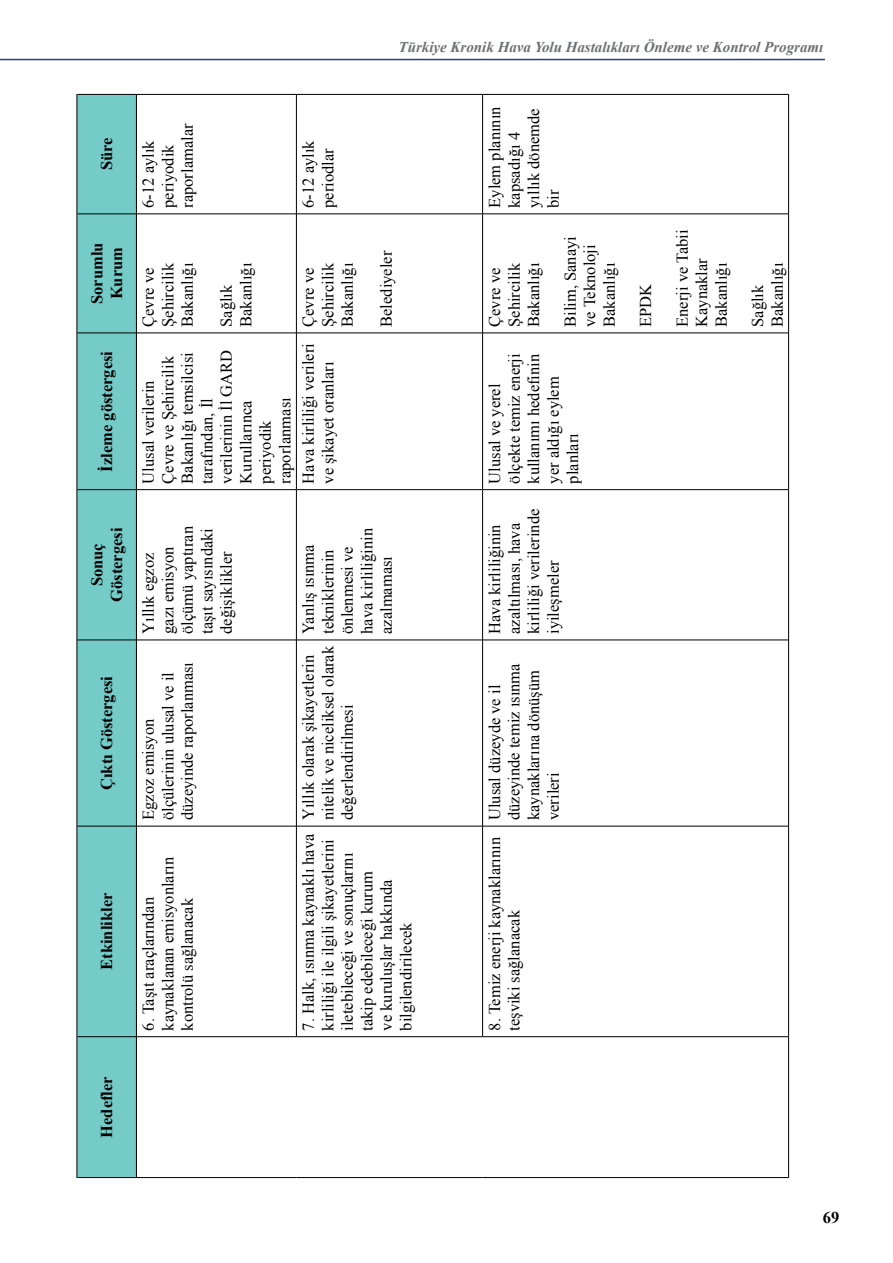
<style>
.page{position:relative;width:893px;height:1263px;background:#fff}
.page>*{position:absolute;margin:0;border:0;box-sizing:border-box;transform-origin:0 0}
.t1{font:16.5px/19.5px "Times New Roman";color:#000}
.t2{font:700 16.5px/19.5px "Times New Roman";color:#000;text-align:center}
.t3{font:italic 700 15px "Times New Roman";color:#6d6f71}
</style>
<div class="page">
<hr style="left:0;top:59px;width:825px;height:1px;background:#25408f">
<div style="left:78px;top:95px;width:58px;height:1082px;background:#74cbc8"></div>
<hr style="left:77px;top:1037px;width:1px;height:141px;background:#000">
<hr style="left:77px;top:1177px;width:59px;height:1px;background:#000">
<hr style="left:77px;top:826px;width:1px;height:211px;background:#000">
<hr style="left:77px;top:1036px;width:59px;height:1px;background:#000">
<hr style="left:77px;top:640px;width:1px;height:186px;background:#000">
<hr style="left:77px;top:826px;width:59px;height:1px;background:#000">
<hr style="left:77px;top:490px;width:1px;height:150px;background:#000">
<hr style="left:77px;top:639px;width:59px;height:1px;background:#000">
<hr style="left:77px;top:333px;width:1px;height:157px;background:#000">
<hr style="left:77px;top:489px;width:59px;height:1px;background:#000">
<hr style="left:77px;top:214px;width:1px;height:119px;background:#000">
<hr style="left:77px;top:333px;width:59px;height:1px;background:#000">
<hr style="left:77px;top:94px;width:1px;height:120px;background:#000">
<hr style="left:77px;top:213px;width:59px;height:1px;background:#000">
<hr style="left:77px;top:94px;width:59px;height:1px;background:#000">
<hr style="left:136px;top:1037px;width:1px;height:141px;background:#000">
<hr style="left:137px;top:1177px;width:159px;height:1px;background:#000">
<hr style="left:136px;top:826px;width:1px;height:211px;background:#000">
<hr style="left:137px;top:1036px;width:159px;height:1px;background:#000">
<hr style="left:136px;top:640px;width:1px;height:186px;background:#000">
<hr style="left:137px;top:826px;width:159px;height:1px;background:#000">
<hr style="left:136px;top:490px;width:1px;height:150px;background:#000">
<hr style="left:137px;top:639px;width:159px;height:1px;background:#000">
<hr style="left:136px;top:333px;width:1px;height:157px;background:#000">
<hr style="left:137px;top:489px;width:159px;height:1px;background:#000">
<hr style="left:136px;top:214px;width:1px;height:119px;background:#000">
<hr style="left:137px;top:333px;width:159px;height:1px;background:#000">
<hr style="left:136px;top:94px;width:1px;height:120px;background:#000">
<hr style="left:137px;top:213px;width:159px;height:1px;background:#000">
<hr style="left:137px;top:94px;width:159px;height:1px;background:#000">
<hr style="left:296px;top:1177px;width:187px;height:1px;background:#000">
<hr style="left:296px;top:826px;width:1px;height:211px;background:#000">
<hr style="left:297px;top:1036px;width:185px;height:1px;background:#000">
<hr style="left:296px;top:640px;width:1px;height:186px;background:#000">
<hr style="left:297px;top:826px;width:185px;height:1px;background:#000">
<hr style="left:296px;top:490px;width:1px;height:150px;background:#000">
<hr style="left:297px;top:639px;width:185px;height:1px;background:#000">
<hr style="left:296px;top:333px;width:1px;height:157px;background:#000">
<hr style="left:297px;top:489px;width:185px;height:1px;background:#000">
<hr style="left:296px;top:214px;width:1px;height:119px;background:#000">
<hr style="left:297px;top:333px;width:185px;height:1px;background:#000">
<hr style="left:296px;top:94px;width:1px;height:120px;background:#000">
<hr style="left:297px;top:213px;width:185px;height:1px;background:#000">
<hr style="left:297px;top:94px;width:185px;height:1px;background:#000">
<hr style="left:483px;top:1177px;width:305px;height:1px;background:#000">
<hr style="left:482px;top:826px;width:1px;height:211px;background:#000">
<hr style="left:483px;top:1036px;width:305px;height:1px;background:#000">
<hr style="left:482px;top:640px;width:1px;height:186px;background:#000">
<hr style="left:483px;top:826px;width:305px;height:1px;background:#000">
<hr style="left:482px;top:490px;width:1px;height:150px;background:#000">
<hr style="left:483px;top:639px;width:305px;height:1px;background:#000">
<hr style="left:482px;top:333px;width:1px;height:157px;background:#000">
<hr style="left:483px;top:489px;width:305px;height:1px;background:#000">
<hr style="left:482px;top:214px;width:1px;height:119px;background:#000">
<hr style="left:483px;top:333px;width:305px;height:1px;background:#000">
<hr style="left:482px;top:94px;width:1px;height:120px;background:#000">
<hr style="left:483px;top:213px;width:305px;height:1px;background:#000">
<hr style="left:483px;top:94px;width:305px;height:1px;background:#000">
<hr style="left:788px;top:1037px;width:1px;height:141px;background:#000">
<hr style="left:788px;top:826px;width:1px;height:211px;background:#000">
<hr style="left:788px;top:640px;width:1px;height:186px;background:#000">
<hr style="left:788px;top:490px;width:1px;height:150px;background:#000">
<hr style="left:788px;top:333px;width:1px;height:157px;background:#000">
<hr style="left:788px;top:214px;width:1px;height:119px;background:#000">
<hr style="left:788px;top:94px;width:1px;height:120px;background:#000">
<p class="t3" style="left:399px;top:36px;width:426px">Türkiye Kronik Hava Yolu Hastalıkları Önleme ve Kontrol Programı</p>
<p class="t2" style="left:97px;top:170px;width:34px;rotate:-90deg">Süre</p>
<p class="t2" style="left:87px;top:304px;width:63px;text-align:left;rotate:-90deg">Sorumlu<br>Kurum</p>
<p class="t2" style="left:97px;top:471px;width:122px;rotate:-90deg">İzleme göstergesi</p>
<p class="t1" style="left:138px;top:208px;width:86px;rotate:-90deg">6-12 aylık periyodik raporlamalar</p>
<p class="t1" style="left:298px;top:208px;width:69px;rotate:-90deg">6-12 aylık periodlar</p>
<p class="t1" style="left:138px;top:327px;width:66px;rotate:-90deg">Çevre ve<br>Şehircilik<br>Bakanlığı</p>
<p class="t1" style="left:216px;top:327px;width:66px;rotate:-90deg">Sağlık<br>Bakanlığı</p>
<p class="t1" style="left:138px;top:484px;width:135px;rotate:-90deg">Ulusal verilerin<br>Çevre ve Şehircilik<br>Bakanlığı temsilcisi tarafından, İl verilerinin İl GARD<br>Kurullarınca periyodik raporlanması</p>
<p class="t1" style="left:298px;top:327px;width:66px;rotate:-90deg">Çevre ve<br>Şehircilik<br>Bakanlığı</p>
<p class="t1" style="left:376px;top:327px;width:78px;rotate:-90deg">Belediyeler</p>
<p class="t1" style="left:298px;top:484px;width:142px;rotate:-90deg">Hava kirliliği verileri ve şikayet oranları</p>
<p class="t2" style="left:87px;top:602px;width:76px;rotate:-90deg">Sonuç<br>Göstergesi</p>
<p class="t2" style="left:97px;top:790px;width:116px;rotate:-90deg">Çıktı Göstergesi</p>
<p class="t2" style="left:97px;top:970px;width:79px;rotate:-90deg">Etkinlikler</p>
<p class="t1" style="left:138px;top:634px;width:109px;rotate:-90deg">Yıllık egzoz gazı emisyon ölçümü yaptıran taşıt sayısındaki değişiklikler</p>
<p class="t1" style="left:138px;top:820px;width:160px;rotate:-90deg">Egzoz emisyon ölçülerinin ulusal ve il düzeyinde raporlanması</p>
<p class="t1" style="left:138px;top:1031px;width:175px;rotate:-90deg">6. Taşıt araçlarından kaynaklanan emisyonların kontrolü sağlanacak</p>
<p class="t1" style="left:298px;top:634px;width:107px;rotate:-90deg">Yanlış ısınma tekniklerinin önlenmesi ve hava kirliliğinin azalmaması</p>
<p class="t1" style="left:298px;top:820px;width:176px;rotate:-90deg">Yıllık olarak şikayetlerin nitelik ve niceliksel olarak değerlendirilmesi</p>
<p class="t1" style="left:298px;top:1031px;width:199px;rotate:-90deg">7. Halk, ısınma kaynaklı hava kirliliği ile ilgili şikayetlerini iletebileceği ve sonuçlarını takip edebileceği kurum<br>ve kuruluşlar hakkında bilgilendirilecek</p>
<p class="t2" style="left:97px;top:1138px;width:63px;rotate:-90deg">Hedefler</p>
<p class="t1" style="left:485px;top:208px;width:103px;rotate:-90deg">Eylem planının kapsadığı 4 yıllık dönemde bir</p>
<p class="t1" style="left:485px;top:327px;width:66px;rotate:-90deg">Çevre ve<br>Şehircilik<br>Bakanlığı</p>
<p class="t1" style="left:560px;top:327px;width:92px;rotate:-90deg">Bilim, Sanayi ve Teknoloji<br>Bakanlığı</p>
<p class="t1" style="left:485px;top:484px;width:132px;rotate:-90deg">Ulusal ve yerel ölçekte temiz enerji kullanımı hedefinin yer aldığı eylem planları</p>
<p class="t1" style="left:485px;top:634px;width:127px;rotate:-90deg">Hava kirliliğinin azaltılması, hava kirliliği verilerinde iyileşmeler</p>
<p class="t1" style="left:485px;top:820px;width:158px;rotate:-90deg">Ulusal düzeyde ve il düzeyinde temiz ısınma kaynaklarına dönüşüm verileri</p>
<p class="t1" style="left:485px;top:1031px;width:195px;rotate:-90deg">8. Temiz enerji kaynaklarının teşviki sağlanacak</p>
<p class="t1" style="left:636px;top:327px;width:45px;rotate:-90deg">EPDK</p>
<p class="t1" style="left:672px;top:327px;width:99px;rotate:-90deg">Enerji ve Tabii<br>Kaynaklar<br>Bakanlığı</p>
<p class="t1" style="left:748px;top:327px;width:66px;rotate:-90deg">Sağlık<br>Bakanlığı</p>
<p class="t2" style="left:823px;top:1207px;width:18px">69</p>
</div>
